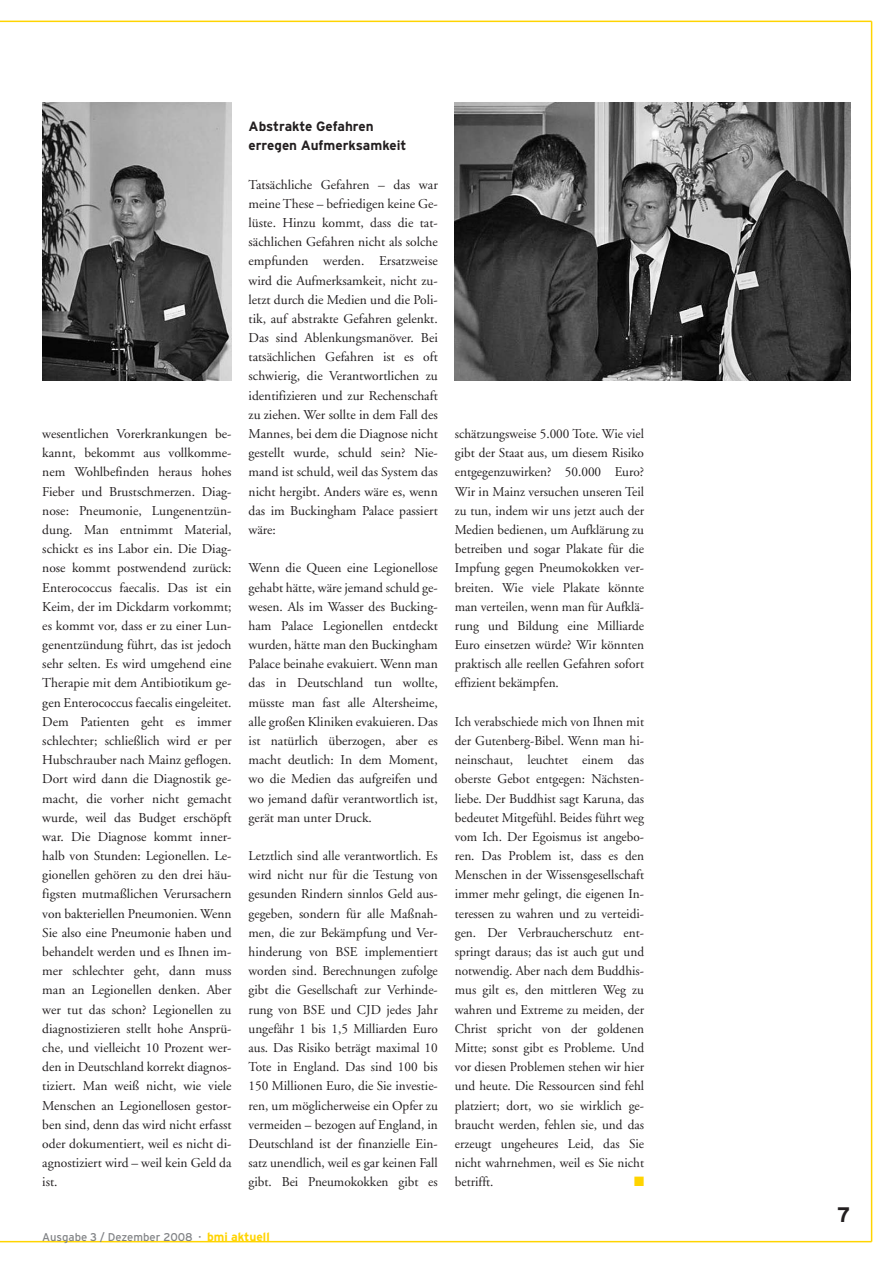
<style>
.page{position:relative;width:893px;height:1263px;background:#fff}
.page>*{position:absolute;margin:0;border:0;box-sizing:border-box;transform-origin:0 0}
.t1{font:700 21px "Interstate";color:#231f20}
.t2{font:13.5px/19.2px "Adobe Garamond";color:#231f20;text-align:justify}
.t3{font:700 13.5px/19.2px "Interstate";color:#231f20}
.t4{font:13.5px "Zapf Dingbats ITC";color:#ffd400}
.t5{font:11.25px "Interstate";color:#808285}
.s1{font-weight:700;font-size:12px;color:#ffd400}
</style>
<div class="page">
<hr style="left:0;top:1241px;width:871px;height:1px;background:#ffd400">
<hr style="left:0;top:21px;width:871px;height:1px;background:#ffd400">
<hr style="left:871px;top:21px;width:1px;height:1221px;background:#ffd400">
<img style="left:42px;top:102px;width:190px;height:279px">
<img style="left:455px;top:102px;width:395px;height:278px">
<p class="t2" style="left:42px;top:425px;width:191px">wesentlichen Vorerkrankungen be&shy;kannt, bekommt aus vollkomme&shy;nem Wohlbefinden heraus hohes Fieber und Brustschmerzen. Diag&shy;nose: Pneumonie, Lungenentzün&shy;dung. Man entnimmt Material, schickt es ins Labor ein. Die Diag&shy;nose kommt postwendend zurück:<br>Enterococcus faecalis. Das ist ein Keim, der im Dickdarm vorkommt; es kommt vor, dass er zu einer Lun&shy;genentzündung führt, das ist jedoch sehr selten. Es wird umgehend eine Therapie mit dem Antibiotikum ge&shy;gen Enterococcus faecalis eingeleitet.<br>Dem Patienten geht es immer schlechter; schließlich wird er per Hubschrauber nach Mainz geflogen.<br>Dort wird dann die Diagnostik ge&shy;macht, die vorher nicht gemacht wurde, weil das Budget erschöpft war. Die Diagnose kommt inner&shy;halb von Stunden: Legionellen. Le&shy;gionellen gehören zu den drei häu&shy;figsten mutmaßlichen Verursachern von bakteriellen Pneumonien. Wenn Sie also eine Pneumonie haben und behandelt werden und es Ihnen im&shy;mer schlechter geht, dann muss man an Legionellen denken. Aber wer tut das schon? Legionellen zu diagnostizieren stellt hohe Ansprü&shy;che, und vielleicht 10 Prozent wer&shy;den in Deutschland korrekt diagnos&shy;tiziert. Man weiß nicht, wie viele Menschen an Legionellosen gestor&shy;ben sind, denn das wird nicht erfasst oder dokumentiert, weil es nicht di&shy;agnostiziert wird – weil kein Geld da ist.</p>
<p class="t3" style="left:249px;top:118px;width:159px">Abstrakte Gefahren erregen Aufmerksamkeit</p>
<p class="t2" style="left:249px;top:176px;width:191px">Tatsächliche Gefahren – das war meine These – befriedigen keine Ge&shy;lüste. Hinzu kommt, dass die tat&shy;sächlichen Gefahren nicht als solche empfunden werden. Ersatzweise wird die Aufmerksamkeit, nicht zu&shy;letzt durch die Medien und die Poli&shy;tik, auf abstrakte Gefahren gelenkt.<br>Das sind Ablenkungsmanöver. Bei tatsächlichen Gefahren ist es oft schwierig, die Verantwortlichen zu identifizieren und zur Rechenschaft zu ziehen. Wer sollte in dem Fall des Mannes, bei dem die Diagnose nicht gestellt wurde, schuld sein? Nie&shy;mand ist schuld, weil das System das nicht hergibt. Anders wäre es, wenn das im Buckingham Palace passiert wäre:</p>
<p class="t2" style="left:249px;top:560px;width:191px">Wenn die Queen eine Legionellose gehabt hätte, wäre jemand schuld ge&shy;wesen. Als im Wasser des Bucking&shy;ham Palace Legionellen entdeckt wurden, hätte man den Buckingham Palace beinahe evakuiert. Wenn man das in Deutschland tun wollte, müsste man fast alle Altersheime, alle großen Kliniken evakuieren. Das ist natürlich überzogen, aber es macht deutlich: In dem Moment, wo die Medien das aufgreifen und wo jemand dafür verantwortlich ist, gerät man unter Druck.</p>
<p class="t2" style="left:249px;top:847px;width:191px">Letztlich sind alle verantwortlich. Es wird nicht nur für die Testung von gesunden Rindern sinnlos Geld aus&shy;gegeben, sondern für alle Maßnah&shy;men, die zur Bekämpfung und Ver&shy;hinderung von BSE implementiert worden sind. Berechnungen zufolge gibt die Gesellschaft zur Verhinde&shy;rung von BSE und CJD jedes Jahr ungefähr 1 bis 1,5 Milliarden Euro aus. Das Risiko beträgt maximal 10<br>Tote in England. Das sind 100 bis 150 Millionen Euro, die Sie investie&shy;ren, um möglicherweise ein Opfer zu vermeiden – bezogen auf England, in Deutschland ist der finanzielle Ein&shy;satz unendlich, weil es gar keinen Fall gibt. Bei Pneumokokken gibt es</p>
<p class="t2" style="left:455px;top:425px;width:191px">schätzungsweise 5.000 Tote. Wie viel gibt der Staat aus, um diesem Risiko entgegenzuwirken? 50.000 Euro?<br>Wir in Mainz versuchen unseren Teil zu tun, indem wir uns jetzt auch der Medien bedienen, um Aufklärung zu betreiben und sogar Plakate für die Impfung gegen Pneumokokken ver&shy;breiten. Wie viele Plakate könnte man verteilen, wenn man für Aufklä&shy;rung und Bildung eine Milliarde Euro einsetzen würde? Wir könnten praktisch alle reellen Gefahren sofort effizient bekämpfen.</p>
<p class="t2" style="left:455px;top:713px;width:191px">Ich verabschiede mich von Ihnen mit der Gutenberg-Bibel. Wenn man hi&shy;neinschaut, leuchtet einem das oberste Gebot entgegen: Nächsten&shy;liebe. Der Buddhist sagt Karuna, das bedeutet Mitgefühl. Beides führt weg vom Ich. Der Egoismus ist angebo&shy;ren. Das Problem ist, dass es den Menschen in der Wissensgesellschaft immer mehr gelingt, die eigenen In&shy;teressen zu wahren und zu verteidi&shy;gen. Der Verbraucherschutz ent&shy;springt daraus; das ist auch gut und notwendig. Aber nach dem Buddhis&shy;mus gilt es, den mittleren Weg zu wahren und Extreme zu meiden, der Christ spricht von der goldenen Mitte; sonst gibt es Probleme. Und vor diesen Problemen stehen wir hier und heute. Die Ressourcen sind fehl platziert; dort, wo sie wirklich ge&shy;braucht werden, fehlen sie, und das erzeugt ungeheures Leid, das Sie nicht wahrnehmen, weil es Sie nicht betrifft.</p>
<p class="t4" style="left:634px;top:1177px;width:12px">■</p>
<p class="t5" style="left:42px;top:1233px;width:229px">Ausgabe 3 / Dezember 2008 · <span class="s1">bmi aktuell</span></p>
<h1 class="t1" style="left:837px;top:1207px;width:15px">7</h1>
</div>
